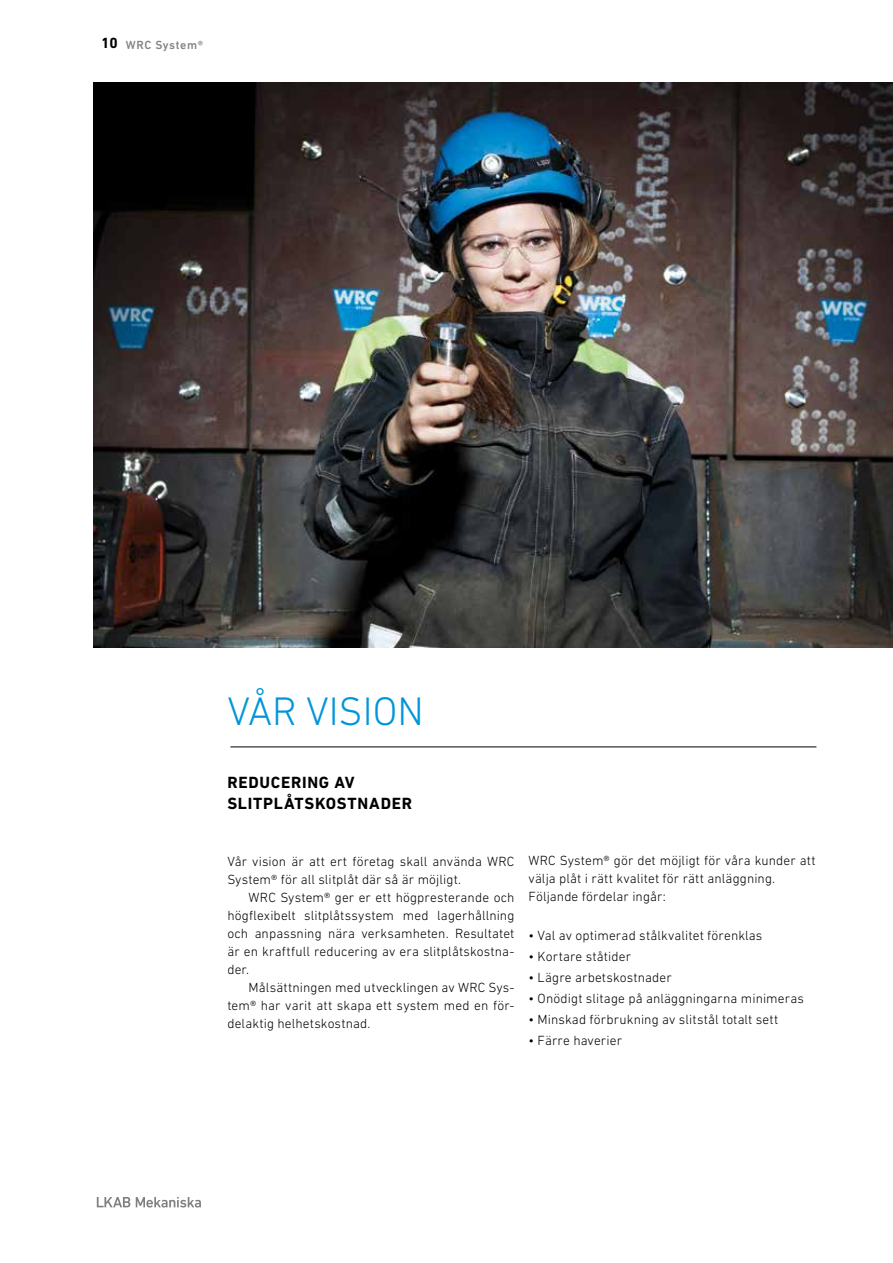
<style>
.page{position:relative;width:893px;height:1263px;background:#fff}
.page>*{position:absolute;margin:0;border:0;box-sizing:border-box;transform-origin:0 0}
.t1{font:300 40.5px "DIN Next LT Profor LKAB";color:#0095da}
.t2{font:700 16.5px/21px "DIN Next LT Profor LKAB";letter-spacing:.045em;color:#000}
.t3{font:300 13.5px/18px "DIN Next LT Pro";letter-spacing:.01em;color:#000}
.t4{font:500 12px "DIN Next LT Pro";letter-spacing:.05em;color:#808285}
.s1{font-weight:700;font-size:15px;color:#000}
</style>
<div class="page">
<svg style="left:97px;top:1197px;width:104px;height:10px"></svg>
<hr style="left:230px;top:746px;width:586px;height:1px;background:#000">
<img style="left:94px;top:83px;width:799px;height:565px">
<p class="t4" style="left:101px;top:38px;width:104px"><span class="s1">10</span> WRC System®</p>
<h1 class="t1" style="left:227px;top:688px;width:198px">VÅR VISION</h1>
<p class="t2" style="left:227px;top:771px;width:186px">REDUCERING AV<br>SLITPLÅTSKOSTNADER</p>
<p class="t3" style="left:227px;top:852px;width:289px">Vår vision är att ert företag skall använda WRC<br>System® för all slitplåt där så är möjligt.</p>
<p class="t3" style="left:227px;top:888px;width:289px;text-align:justify;text-indent:21px">WRC System® ger er ett högpresterande och högflexibelt slitplåtssystem med lagerhållning och anpassning nära verksamheten. Resultatet är en kraftfull reducering av era slitplåtskostna&shy;der.</p>
<p class="t3" style="left:227px;top:978px;width:289px;text-align:justify;text-indent:21px">Målsättningen med utvecklingen av WRC Sys&shy;tem® har varit att skapa ett system med en för&shy;delaktig helhetskostnad.</p>
<p class="t3" style="left:528px;top:851px;width:289px">WRC System® gör det möjligt för våra kunder att välja plåt i rätt kvalitet för rätt anläggning.<br>Följande fördelar ingår:</p>
<p class="t3" style="left:528px;top:926px;width:235px">• Val av optimerad stålkvalitet förenklas</p>
<p class="t3" style="left:528px;top:947px;width:104px">• Kortare ståtider</p>
<p class="t3" style="left:528px;top:968px;width:145px">• Lägre arbetskostnader</p>
<p class="t3" style="left:528px;top:989px;width:277px">• Onödigt slitage på anläggningarna minimeras</p>
<p class="t3" style="left:528px;top:1010px;width:251px">• Minskad förbrukning av slitstål totalt sett</p>
<p class="t3" style="left:528px;top:1031px;width:95px">• Färre haverier</p>
</div>
